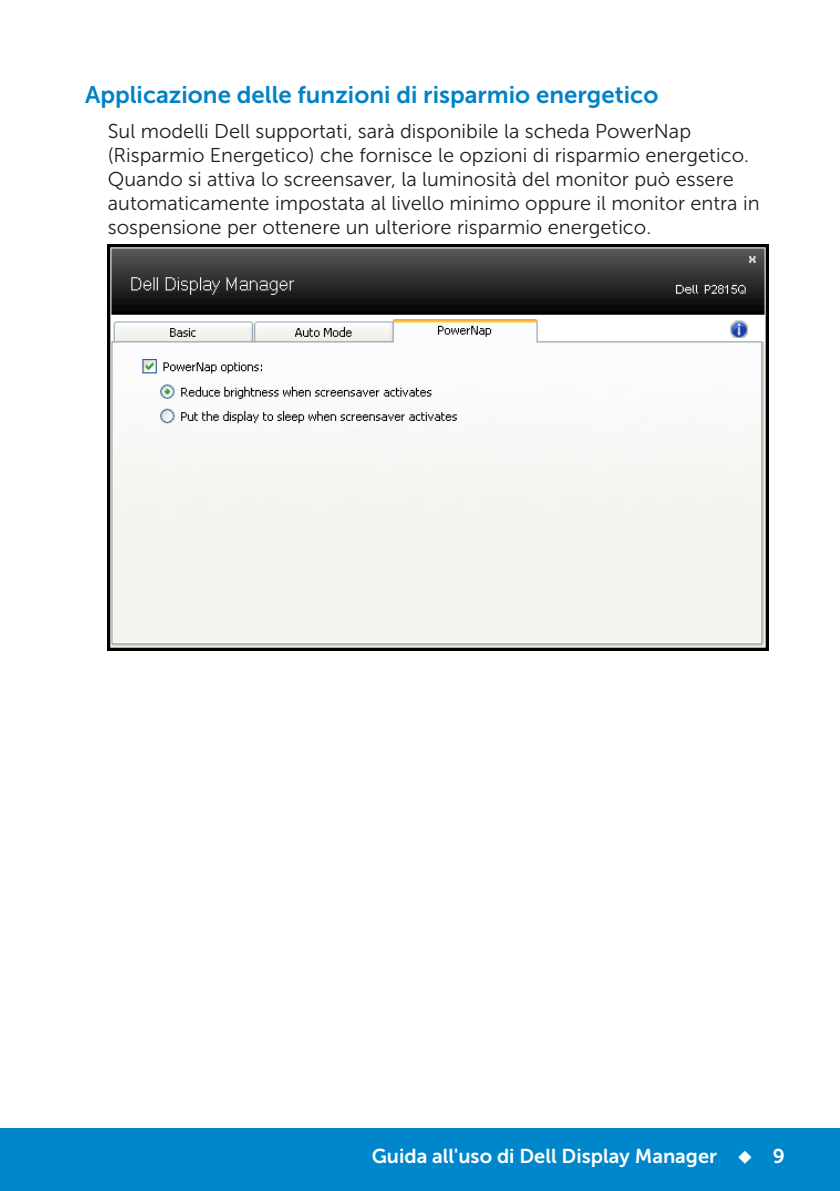
<style>
.page{position:relative;width:840px;height:1191px;background:#fff}
.page>*{position:absolute;margin:0;border:0;box-sizing:border-box;transform-origin:0 0}
.Head2{font:24px "Museo Sans For Dell 700";color:#0082c8}
.Paragraph{font:20px/24px "Museo Sans For Dell 300";color:#231f20}
.t1{font:20px "Museo Sans For Dell 700";color:#fff}
</style>
<div class="page">
<div style="left:0;top:1128px;width:839px;height:63px;background:#0087cb"></div>
<img style="left:108px;top:244px;width:660px;height:406px">
<p class="Head2" style="left:85px;top:81px;width:574px">Applicazione delle funzioni di risparmio energetico</p>
<p class="Paragraph" style="left:108px;top:120px;width:653px">Sul modelli Dell supportati, sarà disponibile la scheda PowerNap (Risparmio Energetico) che fornisce le opzioni di risparmio energetico.<br>Quando si attiva lo screensaver, la luminosità del monitor può essere automaticamente impostata al livello minimo oppure il monitor entra in sospensione per ottenere un ulteriore risparmio energetico.</p>
<p class="t1" style="left:371px;top:1144px;width:414px">Guida all'uso di Dell Display Manager ◆ 9</p>
</div>
